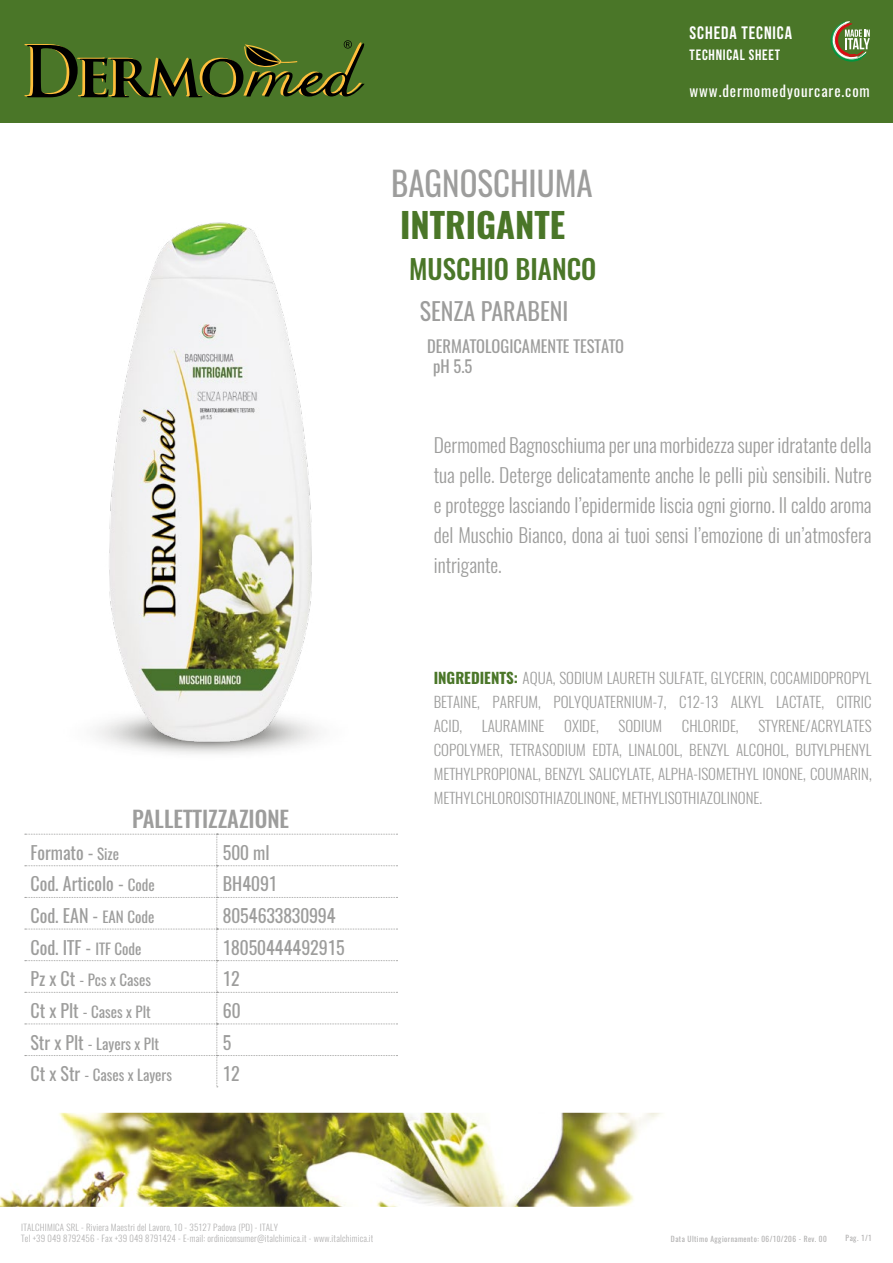
<style>
.page{position:relative;width:893px;height:1263px;background:#fff}
.page>*{position:absolute;margin:0;border:0;box-sizing:border-box;transform-origin:0 0}
.t1{font:700 34.5px "Oswald";color:#4a7628}
.t2{font:33px "Oswald";color:#9d9d9c}
.t3{font:500 27px "Oswald";color:#4a7628}
.t4{font:24px "Oswald";color:#9d9d9c}
.t5{font:500 22.5px "Oswald";color:#9d9d9c}
.t6{font:300 19.5px/30px "Oswald";color:#9d9d9c;text-align:justify}
.t7{font:18px "Oswald";color:#9d9d9c}
.t8{font:700 18px "Bebas Neue";letter-spacing:.05em;color:#fff}
.t9{font:16.5px/19.8px "Oswald";color:#9d9d9c}
.t10{font:300 15px/24px "Oswald";color:#9d9d9c;text-align:justify}
.t11{font:15px "Oswald";color:#9d9d9c}
.t12{font:15px "Oswald";letter-spacing:.06em;color:#fff}
.t13{font:700 15px "Bebas Neue";letter-spacing:.05em;color:#fff}
.t14{font:300 9px/10.5px "Oswald";letter-spacing:.02em;color:#b3b2b2}
.t15{font:7.5px "Oswald";letter-spacing:.06em;color:#b3b2b2}
.s1{font-size:15px}
.s2{font-size:18px}
.s3{font-weight:700;color:#4a7628}
</style>
<div class="page">
<svg style="left:25px;top:834px;width:372px;height:253px"></svg>
<img style="left:77px;top:222px;width:261px;height:528px">
<div style="left:0;top:0;width:893px;height:123px;background:#4a7628"></div>
<svg style="left:831px;top:21px;width:39px;height:41px"></svg>
<svg style="left:24px;top:40px;width:341px;height:58px"></svg>
<img style="left:0;top:1113px;width:662px;height:94px">
<h3 class="t5" style="left:132px;top:803px;width:159px">PALLETTIZZAZIONE</h3>
<p class="t7" style="left:30px;top:840px;width:90px">Formato - <span class="s1">Size</span></p>
<p class="t7" style="left:223px;top:840px;width:48px">500 ml</p>
<p class="t7" style="left:30px;top:872px;width:126px">Cod. Articolo - <span class="s1">Code</span></p>
<p class="t7" style="left:223px;top:872px;width:56px">BH4091</p>
<p class="t7" style="left:30px;top:903px;width:125px">Cod. EAN - <span class="s1">EAN Code</span></p>
<p class="t7" style="left:223px;top:903px;width:114px">8054633830994</p>
<p class="t7" style="left:30px;top:935px;width:113px">Cod. ITF - <span class="s1">ITF Code</span></p>
<p class="t7" style="left:223px;top:935px;width:123px">18050444492915</p>
<p class="t11" style="left:30px;top:970px;width:122px"><span class="s2">Pz x Ct</span> - Pcs x Cases</p>
<p class="t7" style="left:223px;top:966px;width:19px">12</p>
<p class="t11" style="left:30px;top:1001px;width:122px"><span class="s2">Ct x Plt</span> - Cases x Plt</p>
<p class="t7" style="left:223px;top:998px;width:19px">60</p>
<p class="t11" style="left:30px;top:1033px;width:130px"><span class="s2">Str x Plt</span> - Layers x Plt</p>
<p class="t7" style="left:223px;top:1030px;width:10px">5</p>
<p class="t11" style="left:30px;top:1065px;width:143px"><span class="s2">Ct x Str</span> - Cases x Layers</p>
<p class="t7" style="left:223px;top:1061px;width:19px">12</p>
<p class="t8" style="left:690px;top:23px;width:104px">SCHEDA TECNICA</p>
<p class="t13" style="left:690px;top:46px;width:92px">TECHNICAL SHEET</p>
<h2 class="t2" style="left:391px;top:160px;width:203px">BAGNOSCHIUMA</h2>
<h1 class="t1" style="left:400px;top:201px;width:167px">INTRIGANTE</h1>
<h3 class="t3" style="left:409px;top:250px;width:189px">MUSCHIO BIANCO</h3>
<h3 class="t4" style="left:420px;top:295px;width:150px">SENZA PARABENI</h3>
<p class="t9" style="left:433px;top:336px;width:192px;text-indent:-6px">DERMATOLOGICAMENTE TESTATO pH 5.5</p>
<p class="t12" style="left:689px;top:81px;width:182px">www.dermomedyourcare.com</p>
<p class="t6" style="left:434px;top:430px;width:439px">Dermomed Bagnoschiuma per una morbidezza super idratante della tua pelle. Deterge delicatamente anche le pelli più sensibili. Nutre e protegge lasciando l’epidermide liscia ogni giorno. Il caldo aroma del Muschio Bianco, dona ai tuoi sensi l’emozione di un’atmosfera intrigante.</p>
<p class="t10" style="left:434px;top:666px;width:439px"><span class="s3">INGREDIENTS:</span> AQUA, SODIUM LAURETH SULFATE, GLYCERIN, COCAMIDOPROPYL BETAINE, PARFUM, POLYQUATERNIUM-7, C12-13 ALKYL LACTATE, CITRIC ACID,</p>
<p class="t10" style="left:434px;top:714px;width:439px;text-indent:325px">STYRENE/ACRYLATES COPOLYMER, TETRASODIUM EDTA, LINALOOL, BENZYL ALCOHOL, BUTYLPHENYL METHYLPROPIONAL, BENZYL SALICYLATE, ALPHA-ISOMETHYL IONONE, COUMARIN, METHYLCHLOROISOTHIAZOLINONE, METHYLISOTHIAZOLINONE.</p>
<p class="t10" style="left:482px;top:714px;width:64px">LAURAMINE</p>
<p class="t10" style="left:564px;top:714px;width:36px">OXIDE,</p>
<p class="t10" style="left:618px;top:714px;width:45px">SODIUM</p>
<p class="t10" style="left:682px;top:714px;width:58px">CHLORIDE,</p>
<p class="t14" style="left:21px;top:1222px;width:354px">ITALCHIMICA SRL - Riviera Maestri del Lavoro, 10 - 35127 Padova (PD) - ITALY<br>Tel +39 049 8792456 - Fax +39 049 8791424 - E-mail: ordiniconsumer@italchimica.it - www.italchimica.it</p>
<p class="t15" style="left:671px;top:1233px;width:157px">Data Ultimo Aggiornamento: 06/10/206 - Rev. 00</p>
<p class="t15" style="left:846px;top:1232px;width:28px">Pag. 1/1</p>
</div>
